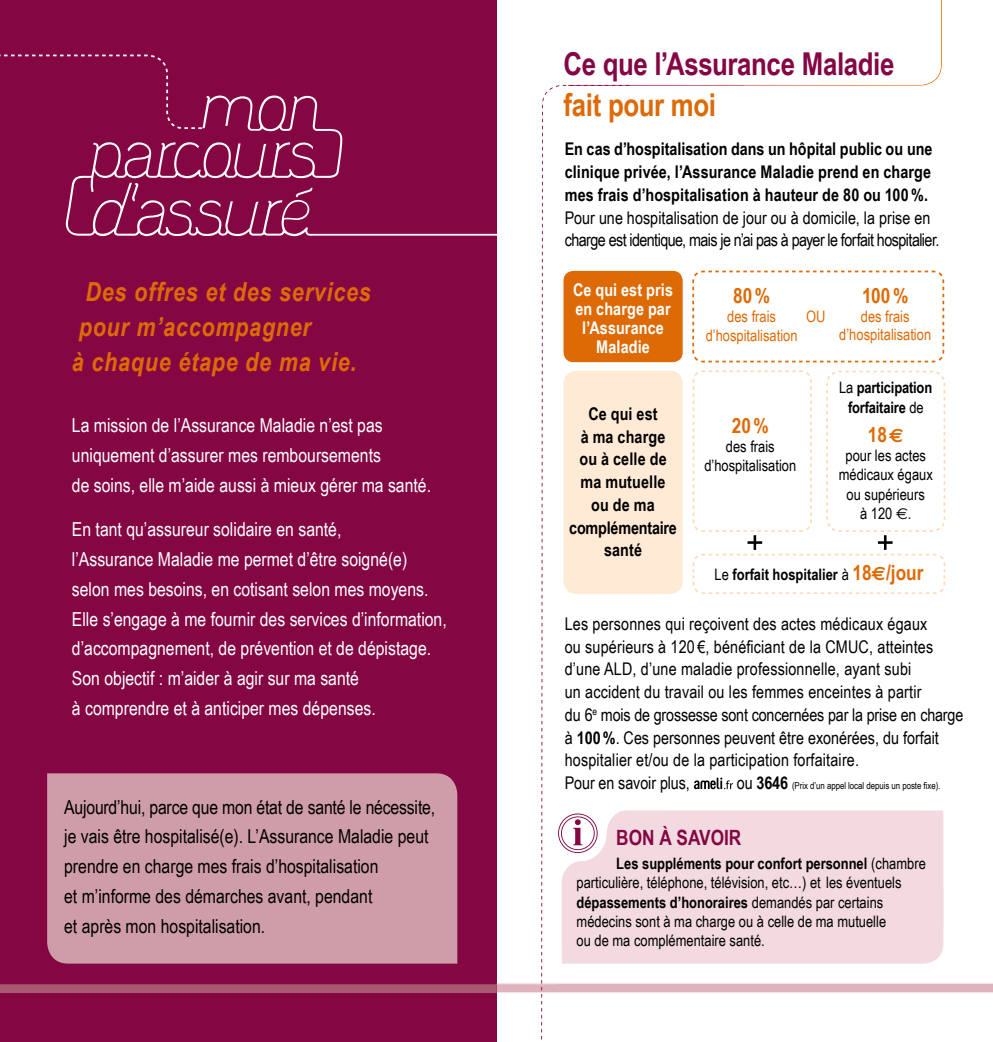
<style>
.page{position:relative;width:993px;height:1042px;background:#fff}
.page>*{position:absolute;margin:0;border:0;box-sizing:border-box;transform-origin:0 0}
.t1{font:700 31.5px "Arial Narrow";letter-spacing:-.01em;color:#840744}
.t2{font:700 31.5px "Arial Narrow";letter-spacing:-.01em;color:#de6a06}
.t3{font:italic 700 26.25px/35px "Arial Narrow";letter-spacing:.03em;color:#de6a06}
.t4{font:700 21px "Arial Narrow";color:#de6a06}
.t5{font:700 21px "Arial Narrow";color:#840744}
.t6{font:19.25px/29.8px "Arial Narrow";color:#fff}
.t7{font:19.25px/29.8px "Arial Narrow";color:#000}
.t8{font:17.5px/22.8px "Arial Narrow";letter-spacing:.01em;color:#000}
.t9{font:700 17.5px/22.8px "Arial Narrow";letter-spacing:.01em;color:#000;text-align:justify}
.t10{font:17.5px/22.8px "Arial Narrow";letter-spacing:-.025em;color:#000}
.t11{font:700 17.5px/19.2px "Arial Narrow";letter-spacing:.01em;color:#fff;text-align:center}
.t12{font:15.75px/19.2px "Arial Narrow";color:#000;text-align:center}
.t13{font:700 15.75px/19.2px "Arial Narrow";letter-spacing:-.01em;color:#000;text-align:center}
.t14{font:15.75px/18.9px "Arial Narrow";color:#de6a06;text-align:center}
.t15{font:9.62px "Arial Narrow";letter-spacing:-.005em;color:#000}
.s1{font-weight:400}
.s2{font-family:"Euro Sans";font-size:19.25px}
.s3{font-family:"Euro Sans"}
.s4{font-size:21px;color:#de6a06}
.s5{font-family:"Euro Sans";font-size:19.25px;color:#de6a06}
.s6{font-weight:700}
.s7{font-size:17.5px}
.s8{font-weight:700;font-size:17.5px}
</style>
<div class="page">
<div style="left:0;top:0;width:496px;height:1042px;background:#840744"></div>
<svg style="left:66px;top:96px;width:431px;height:140px"></svg>
<svg style="left:0;top:55px;width:202px;height:74px"></svg>
<svg style="left:0;top:983px;width:992px;height:10px;background:#bf7d92"></svg>
<div style="left:496px;top:984px;width:62px;height:8px;background:#deb3bd"></div>
<svg style="left:568px;top:66px;width:373px;height:20px"></svg>
<svg style="left:541px;top:85px;width:88px;height:955px"></svg>
<div style="left:47px;top:773px;width:410px;height:190px;background:#cf9da8"></div>
<svg style="left:693px;top:777px;width:39px;height:12px"></svg>
<div style="left:561px;top:943px;width:382px;height:20px;background:#f2dae0"></div>
<div style="left:561px;top:810px;width:382px;height:133px;background:#f2dae0"></div>
<svg style="left:558px;top:813px;width:39px;height:40px"></svg>
<div style="left:563px;top:271px;width:119px;height:91px;background:#de6a06;border-radius:10px"></div>
<svg style="left:692px;top:271px;width:251px;height:91px"></svg>
<div style="left:563px;top:371px;width:119px;height:223px;background:#ffead5;border-radius:13px"></div>
<svg style="left:692px;top:370px;width:253px;height:224px"></svg>
<h2 class="t3" style="left:72px;top:277px;width:300px;text-indent:14px">Des offres et des services pour m’accompagner<br>à chaque étape de ma vie.</h2>
<p class="t6" style="left:72px;top:412px;width:360px">La mission de l’Assurance Maladie n’est pas uniquement d’assurer mes remboursements<br>de soins, elle m’aide aussi à mieux gérer ma santé.</p>
<p class="t6" style="left:72px;top:516px;width:376px">En tant qu’assureur solidaire en santé,<br>l’Assurance Maladie me permet d’être soigné(e) selon mes besoins, en cotisant selon mes moyens.<br>Elle s’engage à me fournir des services d’information, d’accompagnement, de prévention et de dépistage.<br>Son objectif : m’aider à agir sur ma santé<br>à comprendre et à anticiper mes dépenses.</p>
<p class="t7" style="left:64px;top:794px;width:372px">Aujourd’hui, parce que mon état de santé le nécessite, je vais être hospitalisé(e). L’Assurance Maladie peut prendre en charge mes frais d’hospitalisation<br>et m’informe des démarches avant, pendant<br>et après mon hospitalisation.</p>
<h1 class="t1" style="left:563px;top:52px;width:332px">Ce que l’Assurance Maladie</h1>
<h1 class="t2" style="left:563px;top:93px;width:154px">fait pour moi</h1>
<p class="t9" style="left:564px;top:139px;width:369px">En cas d’hospitalisation dans un hôpital public ou une clinique privée, l’Assurance Maladie prend en charge mes frais d’hospitalisation à hauteur de 80 ou 100 %.</p>
<p class="t10" style="left:564px;top:208px;width:376px">Pour une hospitalisation de jour ou à domicile, la prise en charge est identique, mais je n’ai pas à payer le forfait hospitalier.</p>
<p class="t11" style="left:573px;top:281px;width:102px">Ce qui est pris en charge par l’Assurance<br>Maladie</p>
<p class="t4" style="left:732px;top:287px;width:39px">80 %</p>
<p class="t14" style="left:705px;top:308px;width:93px">des frais d’hospitalisation</p>
<p class="t14" style="left:805px;top:309px;width:21px">OU</p>
<p class="t9" style="left:569px;top:404px;width:109px;text-align:center">Ce qui est<br>à ma charge<br>ou à celle de ma mutuelle<br>ou de ma complémentaire santé</p>
<p class="t4" style="left:731px;top:417px;width:39px">20 %</p>
<p class="t12" style="left:704px;top:438px;width:93px">des frais d’hospitalisation</p>
<p class="t4" style="left:861px;top:287px;width:48px">100 %</p>
<p class="t14" style="left:839px;top:308px;width:93px">des frais d’hospitalisation</p>
<p class="t13" style="left:838px;top:380px;width:94px"><span class="s1">La</span> participation forfaitaire <span class="s1">de</span></p>
<p class="t4" style="left:867px;top:426px;width:37px">18 <span class="s2">€</span></p>
<p class="t12" style="left:838px;top:447px;width:96px">pour les actes médicaux égaux ou supérieurs<br>à 120 <span class="s3">€</span>.</p>
<p class="t13" style="left:714px;top:566px;width:210px"><span class="s1">Le</span> forfait hospitalier <span class="s1">à</span> <span class="s4">18</span><span class="s5">€</span><span class="s4">/jour</span></p>
<p class="t8" style="left:564px;top:614px;width:400px">Les personnes qui reçoivent des actes médicaux égaux<br>ou supérieurs à 120 €, bénéficiant de la CMUC, atteintes d’une ALD, d’une maladie professionnelle, ayant subi<br>un accident du travail ou les femmes enceintes à partir<br>du 6<sup>e</sup> mois de grossesse sont concernées par la prise en charge à <span class="s6">100 %</span>. Ces personnes peuvent être exonérées, du forfait hospitalier et/ou de la participation forfaitaire.<br>Pour en savoir plus,</p>
<p class="t15" style="left:736px;top:782px;width:205px"><span class="s7">ou</span> <span class="s8">3646</span> (Prix d’un appel local depuis un poste fixe).</p>
<p class="t5" style="left:616px;top:829px;width:126px">BON À SAVOIR</p>
<p class="t12" style="left:576px;top:855px;width:350px;text-align:left;text-indent:40px"><span class="s6">Les suppléments pour confort personnel</span> (chambre particulière, téléphone, télévision, etc…) et les éventuels <span class="s6">dépassements d’honoraires</span> demandés par certains médecins sont à ma charge ou à celle de ma mutuelle<br>ou de ma complémentaire santé.</p>
</div>
